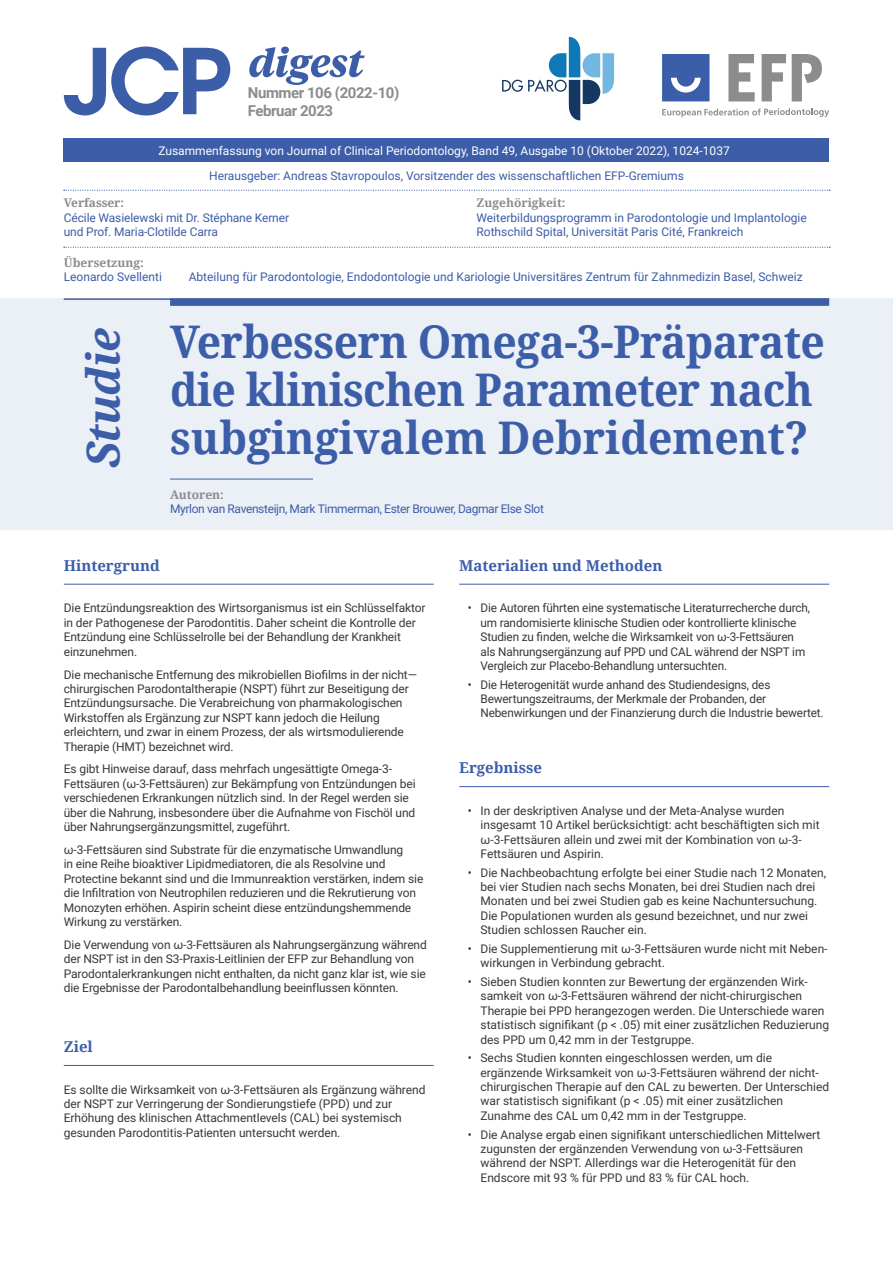
<style>
.page{position:relative;width:893px;height:1263px;background:#fff}
.page>*{position:absolute;margin:0;border:0;box-sizing:border-box;transform-origin:0 0}
.t1{font:700 45px/48px "Noto Serif";letter-spacing:-.015em;color:#3c5da8;scale:.95 1}
.t2{font:italic 700 45px "Noto Serif";letter-spacing:-.02em;color:#3c5da8}
.t3{font:700 15px "Noto Serif";color:#3c5da8}
.t4{font:700 15px/18px "Roboto";letter-spacing:-.03em;color:#8b8c8d}
.t5{font:12px/14.4px "Roboto";letter-spacing:-.01em;color:#363838}
.t6{font:12px/14.4px "Roboto";color:#3c5da8}
.t7{font:12px "Roboto";color:#fff}
.t8{font:12px "Roboto";letter-spacing:-.03em;color:#3c5da8}
.t9{font:700 12px "Noto Serif";color:#8b8c8d}
</style>
<div class="page">
<div style="left:64px;top:139px;width:765px;height:23px;background:#3c5da8"></div>
<svg style="left:64px;top:47px;width:166px;height:68px"></svg>
<svg style="left:249px;top:47px;width:116px;height:38px"></svg>
<hr style="left:64px;top:584px;width:370px;height:1px;background:#3c5da8">
<hr style="left:64px;top:1065px;width:370px;height:1px;background:#3c5da8">
<hr style="left:459px;top:584px;width:370px;height:1px;background:#3c5da8">
<hr style="left:459px;top:786px;width:370px;height:1px;background:#3c5da8">
<svg style="left:64px;top:190px;width:766px;height:1px"></svg>
<div style="left:0;top:298px;width:893px;height:232px;background:#ebeff6"></div>
<hr style="left:64px;top:298px;width:765px;height:2px;background:#3c5da8">
<div style="left:170px;top:298px;width:659px;height:8px;background:#3c5da8"></div>
<hr style="left:170px;top:479px;width:143px;height:1px;background:#3c5da8">
<svg style="left:662px;top:54px;width:47px;height:47px;background:#4f6db0"></svg>
<svg style="left:662px;top:108px;width:167px;height:9px"></svg>
<svg style="left:728px;top:54px;width:27px;height:47px"></svg>
<svg style="left:762px;top:54px;width:24px;height:47px"></svg>
<svg style="left:792px;top:54px;width:30px;height:47px"></svg>
<svg style="left:502px;top:37px;width:112px;height:83px"></svg>
<svg style="left:64px;top:247px;width:766px;height:1px"></svg>
<p class="t4" style="left:248px;top:83px;width:153px">Nummer 106 (2022-10)<br>Februar 2023</p>
<p class="t7" style="left:158px;top:142px;width:573px">Zusammenfassung von Journal of Clinical Periodontology, Band 49, Ausgabe 10 (Oktober 2022), 1024-1037</p>
<p class="t6" style="left:209px;top:168px;width:476px">Herausgeber: Andreas Stavropoulos, Vorsitzender des wissenschaftlichen EFP-Gremiums</p>
<p class="t9" style="left:64px;top:195px;width:62px">Verfasser:</p>
<p class="t6" style="left:64px;top:210px;width:227px">Cécile Wasielewski mit Dr. Stéphane Kerner und Prof. Maria-Clotilde Carra</p>
<p class="t9" style="left:476px;top:195px;width:91px">Zugehörigkeit:</p>
<p class="t6" style="left:476px;top:210px;width:332px">Weiterbildungsprogramm in Parodontologie und Implantologie<br>Rothschild Spital, Universität Paris Cité, Frankreich</p>
<p class="t9" style="left:64px;top:254px;width:82px">Übersetzung:</p>
<p class="t6" style="left:64px;top:269px;width:100px">Leonardo Svellenti</p>
<p class="t6" style="left:189px;top:269px;width:615px">Abteilung für Parodontologie, Endodontologie und Kariologie Universitäres Zentrum für Zahnmedizin Basel, Schweiz</p>
<h1 class="t2" style="left:72px;top:468px;width:142px;rotate:-90deg">Studie</h1>
<h1 class="t1" style="left:170px;top:316px;width:691px">Verbessern Omega-3-Präparate die klinischen Parameter nach subgingivalem Debridement?</h1>
<p class="t9" style="left:170px;top:486px;width:55px">Autoren:</p>
<p class="t8" style="left:170px;top:500px;width:375px">Myrlon van Ravensteijn, Mark Timmerman, Ester Brouwer, Dagmar Else Slot</p>
<p class="t3" style="left:64px;top:555px;width:98px">Hintergrund</p>
<p class="t5" style="left:64px;top:600px;width:363px">Die Entzündungsreaktion des Wirtsorganismus ist ein Schlüsselfaktor in der Pathogenese der Parodontitis. Daher scheint die Kontrolle der Entzündung eine Schlüsselrolle bei der Behandlung der Krankheit einzunehmen.</p>
<p class="t5" style="left:64px;top:667px;width:355px">Die mechanische Entfernung des mikrobiellen Biofilms in der nicht— chirurgischen Parodontaltherapie (NSPT) führt zur Beseitigung der Entzündungsursache. Die Verabreichung von pharmakologischen Wirkstoffen als Ergänzung zur NSPT kann jedoch die Heilung erleichtern, und zwar in einem Prozess, der als wirtsmodulierende Therapie (HMT) bezeichnet wird.</p>
<p class="t5" style="left:64px;top:761px;width:353px">Es gibt Hinweise darauf, dass mehrfach ungesättigte Omega-3- Fettsäuren (ω-3-Fettsäuren) zur Bekämpfung von Entzündungen bei verschiedenen Erkrankungen nützlich sind. In der Regel werden sie über die Nahrung, insbesondere über die Aufnahme von Fischöl und über Nahrungsergänzungsmittel, zugeführt.</p>
<p class="t5" style="left:64px;top:842px;width:361px">ω-3-Fettsäuren sind Substrate für die enzymatische Umwandlung<br>in eine Reihe bioaktiver Lipidmediatoren, die als Resolvine und Protectine bekannt sind und die Immunreaktion verstärken, indem sie die Infiltration von Neutrophilen reduzieren und die Rekrutierung von Monozyten erhöhen. Aspirin scheint diese entzündungshemmende Wirkung zu verstärken.</p>
<p class="t5" style="left:64px;top:937px;width:365px">Die Verwendung von ω-3-Fettsäuren als Nahrungsergänzung während der NSPT ist in den S3-Praxis-Leitlinien der EFP zur Behandlung von Parodontalerkrankungen nicht enthalten, da nicht ganz klar ist, wie sie die Ergebnisse der Parodontalbehandlung beeinflussen könnten.</p>
<p class="t3" style="left:64px;top:1036px;width:31px">Ziel</p>
<p class="t5" style="left:64px;top:1082px;width:363px">Es sollte die Wirksamkeit von ω-3-Fettsäuren als Ergänzung während der NSPT zur Verringerung der Sondierungstiefe (PPD) und zur Erhöhung des klinischen Attachmentlevels (CAL) bei systemisch gesunden Parodontitis-Patienten untersucht werden.</p>
<p class="t3" style="left:459px;top:555px;width:205px">Materialien und Methoden</p>
<p class="t5" style="left:480px;top:600px;width:331px;text-indent:-13px">• Die Autoren führten eine systematische Literaturrecherche durch, um randomisierte klinische Studien oder kontrollierte klinische Studien zu finden, welche die Wirksamkeit von ω-3-Fettsäuren als Nahrungsergänzung auf PPD und CAL während der NSPT im Vergleich zur Placebo-Behandlung untersuchten.</p>
<p class="t5" style="left:480px;top:677px;width:345px;text-indent:-13px">• Die Heterogenität wurde anhand des Studiendesigns, des<br>Bewertungszeitraums, der Merkmale der Probanden, der<br>Nebenwirkungen und der Finanzierung durch die Industrie bewertet.</p>
<p class="t3" style="left:459px;top:757px;width:84px">Ergebnisse</p>
<p class="t5" style="left:480px;top:803px;width:341px;text-indent:-13px">• In der deskriptiven Analyse und der Meta-Analyse wurden insgesamt 10 Artikel berücksichtigt: acht beschäftigten sich mit ω-3-Fettsäuren allein und zwei mit der Kombination von ω-3- Fettsäuren und Aspirin.</p>
<p class="t5" style="left:480px;top:865px;width:347px;text-indent:-13px">• Die Nachbeobachtung erfolgte bei einer Studie nach 12 Monaten, bei vier Studien nach sechs Monaten, bei drei Studien nach drei Monaten und bei zwei Studien gab es keine Nachuntersuchung.<br>Die Populationen wurden als gesund bezeichnet, und nur zwei Studien schlossen Raucher ein.</p>
<p class="t5" style="left:480px;top:941px;width:349px;text-indent:-13px">• Die Supplementierung mit ω-3-Fettsäuren wurde nicht mit Neben&shy;wirkungen in Verbindung gebracht.</p>
<p class="t5" style="left:480px;top:974px;width:350px;text-indent:-13px">• Sieben Studien konnten zur Bewertung der ergänzenden Wirk&shy;samkeit von ω-3-Fettsäuren während der nicht-chirurgischen Therapie bei PPD herangezogen werden. Die Unterschiede waren statistisch signifikant (p &lt; .05) mit einer zusätzlichen Reduzierung des PPD um 0,42 mm in der Testgruppe.</p>
<p class="t5" style="left:480px;top:1050px;width:350px;text-indent:-13px">• Sechs Studien konnten eingeschlossen werden, um die ergänzende Wirksamkeit von ω-3-Fettsäuren während der nicht&shy;chirurgischen Therapie auf den CAL zu bewerten. Der Unterschied war statistisch signifikant (p &lt; .05) mit einer zusätzlichen Zunahme des CAL um 0,42 mm in der Testgruppe.</p>
<p class="t5" style="left:480px;top:1126px;width:341px;text-indent:-13px">• Die Analyse ergab einen signifikant unterschiedlichen Mittelwert zugunsten der ergänzenden Verwendung von ω-3-Fettsäuren während der NSPT. Allerdings war die Heterogenität für den Endscore mit 93 % für PPD und 83 % für CAL hoch.</p>
</div>
